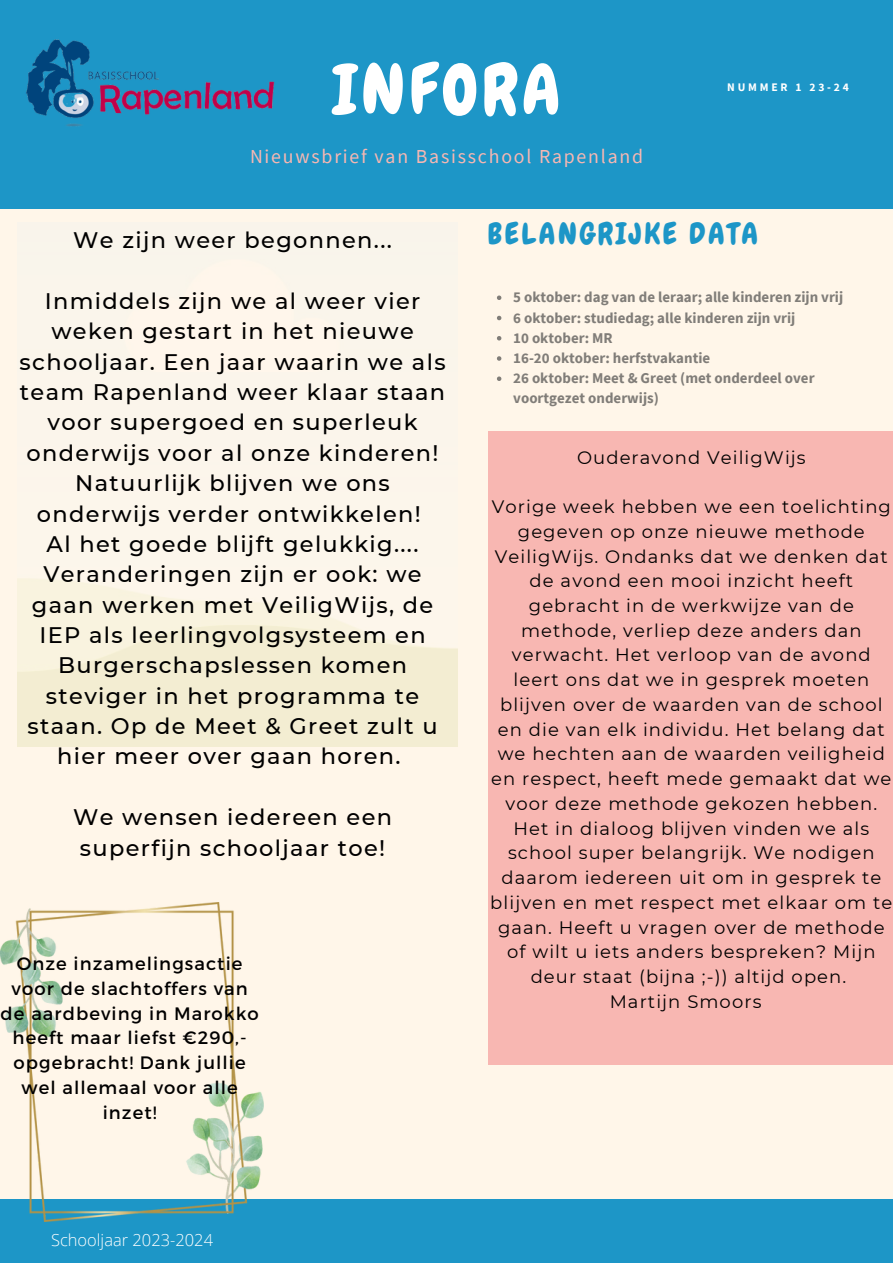
<style>
.page{position:relative;width:893px;height:1264px;background:#fff}
.page>*{position:absolute;margin:0;border:0;box-sizing:border-box;transform-origin:0 0}
.t1{font:69.45px "Chewy";letter-spacing:.06em;color:#fff}
.t2{font:29.85px "Chewy";letter-spacing:.09em;color:#1d96c7}
.t3{font:500 22.5px/30.3px "Montserrat";letter-spacing:.06em;color:#000;text-align:center}
.t4{font:19.8px "Source Sans Pro";letter-spacing:.09em;color:#f8b7b2}
.t5{font:18px/24.8px "Montserrat";letter-spacing:.06em;color:#000;text-align:center}
.t6{font:300 16.5px "Open Sans";color:#fff}
.t7{font:700 14.85px/20.2px "Source Sans Pro";color:#3b3b3b}
.t8{font:700 11.55px "Source Sans Pro";letter-spacing:.24em;color:#fff}
</style>
<div class="page">
<div style="left:0;top:0;width:892px;height:1262px;background:#fff6e9"></div>
<div style="left:0;top:0;width:892px;height:208px;background:#1d96c7"></div>
<div style="left:0;top:1199px;width:892px;height:63px;background:#1d96c7"></div>
<div style="left:488px;top:431px;width:404px;height:634px;background:#f8b7b2"></div>
<img style="left:26px;top:39px;width:249px;height:88px">
<img style="left:0;top:902px;width:263px;height:319px">
<svg style="left:497px;top:295px;width:4px;height:5px"></svg>
<svg style="left:497px;top:316px;width:4px;height:4px"></svg>
<svg style="left:497px;top:336px;width:4px;height:4px"></svg>
<svg style="left:497px;top:356px;width:4px;height:5px"></svg>
<svg style="left:497px;top:376px;width:4px;height:5px"></svg>
<p class="t1" style="left:332px;top:46px;width:229px">INFORA</p>
<p class="t4" style="left:250px;top:143px;width:394px">Nieuwsbrief van Basisschool Rapenland</p>
<p class="t8" style="left:727px;top:80px;width:123px">NUMMER 1 23-24</p>
<p class="t3" style="left:73px;top:225px;width:320px">We zijn weer begonnen...</p>
<p class="t3" style="left:20px;top:286px;width:427px">Inmiddels zijn we al weer vier weken gestart in het nieuwe schooljaar. Een jaar waarin we als team Rapenland weer klaar staan voor supergoed en superleuk onderwijs voor al onze kinderen!<br>Natuurlijk blijven we ons onderwijs verder ontwikkelen!</p>
<p class="t3" style="left:27px;top:528px;width:411px">Al het goede blijft gelukkig....<br>Veranderingen zijn er ook: we gaan werken met VeiligWijs, de<br>IEP als leerlingvolgsysteem en<br>Burgerschapslessen komen steviger in het programma te staan. Op de Meet &amp; Greet zult u hier meer over gaan horen.</p>
<p class="t3" style="left:73px;top:802px;width:320px">We wensen iedereen een superfijn schooljaar toe!</p>
<p class="t5" style="left:1px;top:950px;width:259px">Onze inzamelingsactie voor de slachtoffers van de aardbeving in Marokko heeft maar liefst €290,- opgebracht! Dank jullie wel allemaal voor alle inzet!</p>
<p class="t2" style="left:488px;top:215px;width:271px">BELANGRIJKE DATA</p>
<p class="t7" style="left:513px;top:287px;width:331px">5 oktober: dag van de leraar; alle kinderen zijn vrij 6 oktober: studiedag; alle kinderen zijn vrij<br>10 oktober: MR<br>16-20 oktober: herfstvakantie<br>26 oktober: Meet &amp; Greet (met onderdeel over voortgezet onderwijs)</p>
<p class="t5" style="left:577px;top:445px;width:230px">Ouderavond VeiligWijs</p>
<p class="t5" style="left:490px;top:494px;width:403px">Vorige week hebben we een toelichting gegeven op onze nieuwe methode VeiligWijs. Ondanks dat we denken dat de avond een mooi inzicht heeft gebracht in de werkwijze van de methode, verliep deze anders dan verwacht. Het verloop van de avond leert ons dat we in gesprek moeten blijven over de waarden van de school en die van elk individu. Het belang dat we hechten aan de waarden veiligheid en respect, heeft mede gemaakt dat we voor deze methode gekozen hebben.<br>Het in dialoog blijven vinden we als school super belangrijk. We nodigen daarom iedereen uit om in gesprek te blijven en met respect met elkaar om te gaan. Heeft u vragen over de methode of wilt u iets anders bespreken? Mijn deur staat (bijna ;-)) altijd open.</p>
<p class="t5" style="left:609px;top:989px;width:153px">Martijn Smoors</p>
<p class="t6" style="left:51px;top:1228px;width:163px">Schooljaar 2023-2024</p>
</div>
